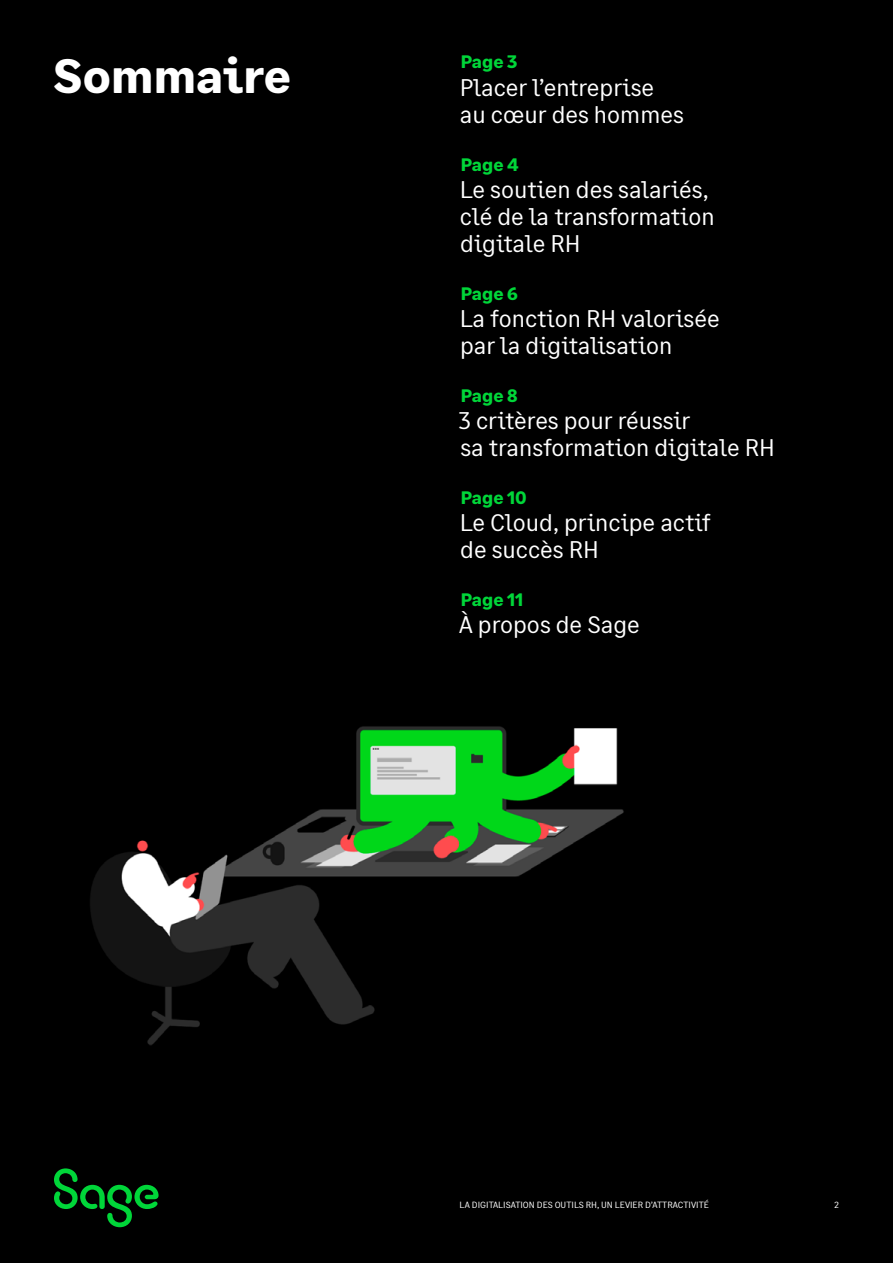
<style>
.page{position:relative;width:893px;height:1263px;background:#000}
.page>*{position:absolute;margin:0;border:0;box-sizing:border-box;transform-origin:0 0}
.t1{font:700 48px "Sage Text";color:#fff}
.t2{font:24px/27px "Sage Text";color:#fff}
.t3{font:700 18px "Sage Text";color:#00d639}
.t4{font:9px "Sage Text";color:#fff}
</style>
<div class="page">
<img style="left:90px;top:726px;width:534px;height:320px">
<svg style="left:54px;top:1168px;width:105px;height:59px"></svg>
<h1 class="t1" style="left:54px;top:46px;width:239px">Sommaire</h1>
<p class="t3" style="left:461px;top:51px;width:58px">Page 3</p>
<p class="t2" style="left:460px;top:74px;width:226px">Placer l’entreprise au cœur des hommes</p>
<p class="t3" style="left:461px;top:153px;width:60px">Page 4</p>
<p class="t2" style="left:460px;top:176px;width:257px">Le soutien des salariés, clé de la transformation digitale RH</p>
<p class="t3" style="left:461px;top:282px;width:59px">Page 6</p>
<p class="t2" style="left:460px;top:305px;width:261px">La fonction RH valorisée par la digitalisation</p>
<p class="t3" style="left:461px;top:384px;width:58px">Page 8</p>
<p class="t2" style="left:459px;top:407px;width:317px">3 critères pour réussir<br>sa transformation digitale RH</p>
<p class="t3" style="left:461px;top:486px;width:68px">Page 10</p>
<p class="t2" style="left:460px;top:509px;width:253px">Le Cloud, principe actif de succès RH</p>
<p class="t3" style="left:461px;top:588px;width:64px">Page 11</p>
<p class="t2" style="left:459px;top:611px;width:182px">À propos de Sage</p>
<p class="t4" style="left:460px;top:1200px;width:251px">LA DIGITALISATION DES OUTILS RH, UN LEVIER D’ATTRACTIVITÉ</p>
<p class="t4" style="left:834px;top:1200px;width:6px">2</p>
</div>
